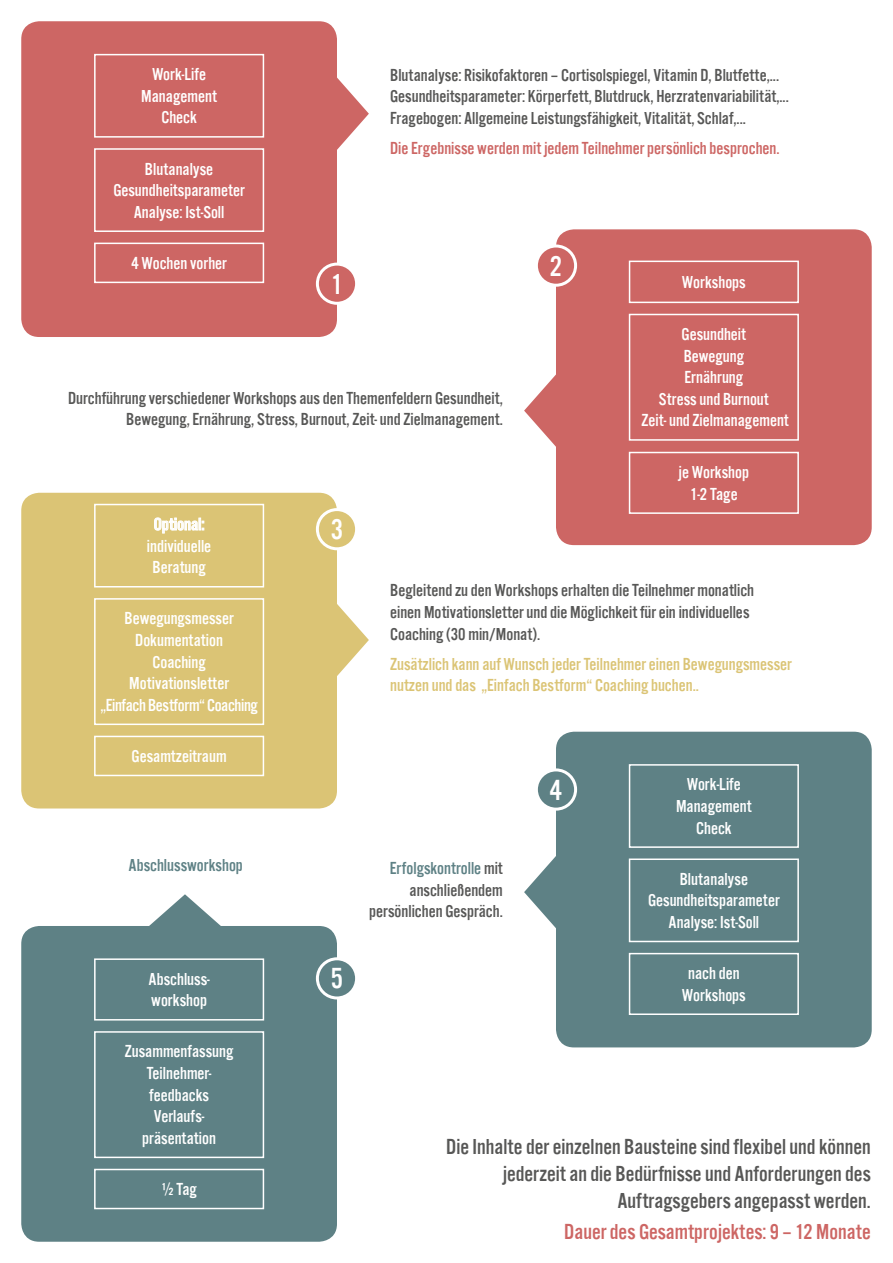
<style>
.page{position:relative;width:893px;height:1263px;background:#fff}
.page>*{position:absolute;margin:0;border:0;box-sizing:border-box;transform-origin:0 0}
.t1{font:30px "Alternate Got No 3 D";color:#fff}
.t2{font:22.5px/27px "Alternate Got No 3 D";color:#575756;text-align:right}
.t3{font:22.5px "Alternate Got No 3 D";color:#cd6664}
.t4{font:18px/21.6px "Alternate Got No 3 D";color:#575756;text-align:right}
.t5{font:18px/21.6px "Alternate Got No 3 D";color:#fff;text-align:center}
.t6{font:18px/21.6px "Alternate Got No 3 D";color:#dbc475}
.t7{font:18px "Alternate Got No 3 D";color:#cd6664}
.t8{font:18px "Alternate Got No 3 D";color:#5e8185}
.s1{color:#5e8185}
</style>
<div class="page">
<svg style="left:337px;top:78px;width:32px;height:72px"></svg>
<div style="left:21px;top:21px;width:316px;height:316px;background:#cd6664;border-radius:18px"></div>
<div style="left:94px;top:54px;width:170px;height:84px;border:2px solid #fff"></div>
<div style="left:94px;top:243px;width:170px;height:40px;border:2px solid #fff"></div>
<div style="left:94px;top:148px;width:170px;height:84px;border:2px solid #fff"></div>
<div style="left:317px;top:264px;width:40px;height:39px;background:#cd6664;border-radius:50%"></div>
<div style="left:316px;top:263px;width:42px;height:42px;border:3px solid #fff;border-radius:50%"></div>
<svg style="left:524px;top:856px;width:32px;height:72px"></svg>
<div style="left:556px;top:732px;width:316px;height:315px;background:#5e8185;border-radius:18px"></div>
<div style="left:629px;top:764px;width:170px;height:84px;border:2px solid #fff"></div>
<div style="left:629px;top:953px;width:170px;height:62px;border:2px solid #fff"></div>
<div style="left:629px;top:858px;width:170px;height:84px;border:2px solid #fff"></div>
<div style="left:536px;top:770px;width:40px;height:39px;background:#5e8185;border-radius:50%"></div>
<div style="left:535px;top:768px;width:42px;height:43px;border:3px solid #fff;border-radius:50%"></div>
<svg style="left:524px;top:374px;width:32px;height:73px"></svg>
<div style="left:556px;top:229px;width:316px;height:316px;background:#cd6664;border-radius:18px"></div>
<div style="left:629px;top:261px;width:170px;height:42px;border:2px solid #fff"></div>
<div style="left:629px;top:452px;width:170px;height:62px;border:2px solid #fff"></div>
<div style="left:629px;top:314px;width:170px;height:127px;border:2px solid #fff"></div>
<div style="left:536px;top:246px;width:40px;height:39px;background:#cd6664;border-radius:50%"></div>
<div style="left:535px;top:244px;width:42px;height:43px;border:3px solid #fff;border-radius:50%"></div>
<svg style="left:149px;top:894px;width:72px;height:32px"></svg>
<div style="left:21px;top:926px;width:316px;height:316px;background:#5e8185;border-radius:18px"></div>
<div style="left:94px;top:958px;width:170px;height:62px;border:2px solid #fff"></div>
<div style="left:94px;top:1169px;width:170px;height:40px;border:2px solid #fff"></div>
<div style="left:94px;top:1031px;width:170px;height:127px;border:2px solid #fff"></div>
<div style="left:317px;top:959px;width:40px;height:39px;background:#5e8185;border-radius:50%"></div>
<div style="left:316px;top:957px;width:42px;height:42px;border:3px solid #fff;border-radius:50%"></div>
<svg style="left:337px;top:604px;width:32px;height:72px"></svg>
<div style="left:21px;top:493px;width:316px;height:315px;background:#dbc475;border-radius:18px"></div>
<svg style="left:154px;top:517px;width:50px;height:16px"></svg>
<div style="left:94px;top:504px;width:170px;height:83px;border:2px solid #fff"></div>
<div style="left:94px;top:736px;width:170px;height:40px;border:2px solid #fff"></div>
<div style="left:94px;top:598px;width:170px;height:127px;border:2px solid #fff"></div>
<div style="left:317px;top:510px;width:40px;height:39px;background:#dbc475;border-radius:50%"></div>
<div style="left:316px;top:508px;width:42px;height:42px;border:3px solid #fff;border-radius:50%"></div>
<p class="t5" style="left:152px;top:63px;width:56px">Work-Life</p>
<p class="t5" style="left:141px;top:85px;width:77px">Management</p>
<p class="t5" style="left:161px;top:107px;width:37px">Check</p>
<p class="t5" style="left:145px;top:158px;width:70px">Blutanalyse</p>
<p class="t5" style="left:113px;top:179px;width:133px">Gesundheitsparameter</p>
<p class="t5" style="left:134px;top:201px;width:92px">Analyse: Ist-Soll</p>
<p class="t5" style="left:131px;top:252px;width:97px">4 Wochen vorher</p>
<p class="t1" style="left:331px;top:268px;width:14px">1</p>
<p class="t4" style="left:390px;top:64px;width:390px">Blutanalyse: Risikofaktoren – Cortisolspiegel, Vitamin D, Blutfette,...</p>
<p class="t4" style="left:390px;top:86px;width:400px">Gesundheitsparameter: Körperfett, Blutdruck, Herzratenvariabilität,...</p>
<p class="t4" style="left:390px;top:107px;width:357px">Fragebogen: Allgemeine Leistungsfähigkeit, Vitalität, Schlaf,...</p>
<p class="t7" style="left:390px;top:139px;width:391px">Die Ergebnisse werden mit jedem Teilnehmer persönlich besprochen.</p>
<p class="t1" style="left:550px;top:250px;width:14px">2</p>
<p class="t5" style="left:682px;top:271px;width:65px">Workshops</p>
<p class="t4" style="left:68px;top:387px;width:436px">Durchführung verschiedener Workshops aus den Themenfeldern Gesundheit,<br>Bewegung, Ernährung, Stress, Burnout, Zeit- und Zielmanagement.</p>
<p class="t5" style="left:154px;top:513px;width:52px">Optional:</p>
<p class="t5" style="left:147px;top:535px;width:66px">individuelle</p>
<p class="t5" style="left:153px;top:556px;width:55px">Beratung</p>
<p class="t1" style="left:331px;top:514px;width:14px">3</p>
<p class="t5" style="left:682px;top:323px;width:66px">Gesundheit</p>
<p class="t5" style="left:684px;top:345px;width:62px">Bewegung</p>
<p class="t5" style="left:684px;top:366px;width:60px">Ernährung</p>
<p class="t5" style="left:659px;top:388px;width:111px">Stress und Burnout</p>
<p class="t5" style="left:642px;top:410px;width:149px">Zeit- und Zielmanagement</p>
<p class="t5" style="left:679px;top:461px;width:72px">je Workshop</p>
<p class="t5" style="left:690px;top:483px;width:49px">1-2 Tage</p>
<p class="t5" style="left:125px;top:608px;width:111px">Bewegungsmesser</p>
<p class="t5" style="left:135px;top:629px;width:89px">Dokumentation</p>
<p class="t5" style="left:152px;top:651px;width:55px">Coaching</p>
<p class="t5" style="left:100px;top:672px;width:159px">Motivationsletter<br>„Einfach Bestform“ Coaching</p>
<p class="t5" style="left:132px;top:745px;width:96px">Gesamtzeitraum</p>
<p class="t8" style="left:128px;top:856px;width:116px">Abschlussworkshop</p>
<p class="t5" style="left:148px;top:968px;width:63px">Abschluss-</p>
<p class="t5" style="left:151px;top:989px;width:57px">workshop</p>
<p class="t5" style="left:125px;top:1041px;width:110px">Zusammenfassung</p>
<p class="t5" style="left:147px;top:1062px;width:66px">Teilnehmer-</p>
<p class="t5" style="left:149px;top:1084px;width:61px">feedbacks</p>
<p class="t5" style="left:154px;top:1105px;width:52px">Verlaufs-</p>
<p class="t5" style="left:142px;top:1127px;width:75px">präsentation</p>
<p class="t5" style="left:162px;top:1178px;width:37px">½ Tag</p>
<p class="t4" style="left:390px;top:579px;width:366px;text-align:left">Begleitend zu den Workshops erhalten die Teilnehmer monatlich einen Motivationsletter und die Möglichkeit für ein individuelles<br>Coaching (30 min/Monat).</p>
<p class="t6" style="left:390px;top:653px;width:403px">Zusätzlich kann auf Wunsch jeder Teilnehmer einen Bewegungsmesser nutzen und das „Einfach Bestform“ Coaching buchen..</p>
<p class="t1" style="left:331px;top:963px;width:14px">5</p>
<p class="t4" style="left:369px;top:857px;width:135px"><span class="s1">Erfolgskontrolle</span> mit anschließendem persönlichen Gespräch.</p>
<p class="t1" style="left:550px;top:774px;width:14px">4</p>
<p class="t5" style="left:687px;top:773px;width:56px">Work-Life</p>
<p class="t5" style="left:676px;top:795px;width:77px">Management</p>
<p class="t5" style="left:696px;top:817px;width:37px">Check</p>
<p class="t5" style="left:680px;top:868px;width:70px">Blutanalyse</p>
<p class="t5" style="left:648px;top:889px;width:133px">Gesundheitsparameter</p>
<p class="t5" style="left:669px;top:911px;width:92px">Analyse: Ist-Soll</p>
<p class="t5" style="left:688px;top:962px;width:53px">nach den</p>
<p class="t5" style="left:682px;top:984px;width:65px">Workshops</p>
<p class="t2" style="left:446px;top:1133px;width:426px">Die Inhalte der einzelnen Bausteine sind flexibel und können jederzeit an die Bedürfnisse und Anforderungen des<br>Auftragsgebers angepasst werden.</p>
<p class="t3" style="left:564px;top:1220px;width:308px">Dauer des Gesamtprojektes: 9 – 12 Monate</p>
</div>
